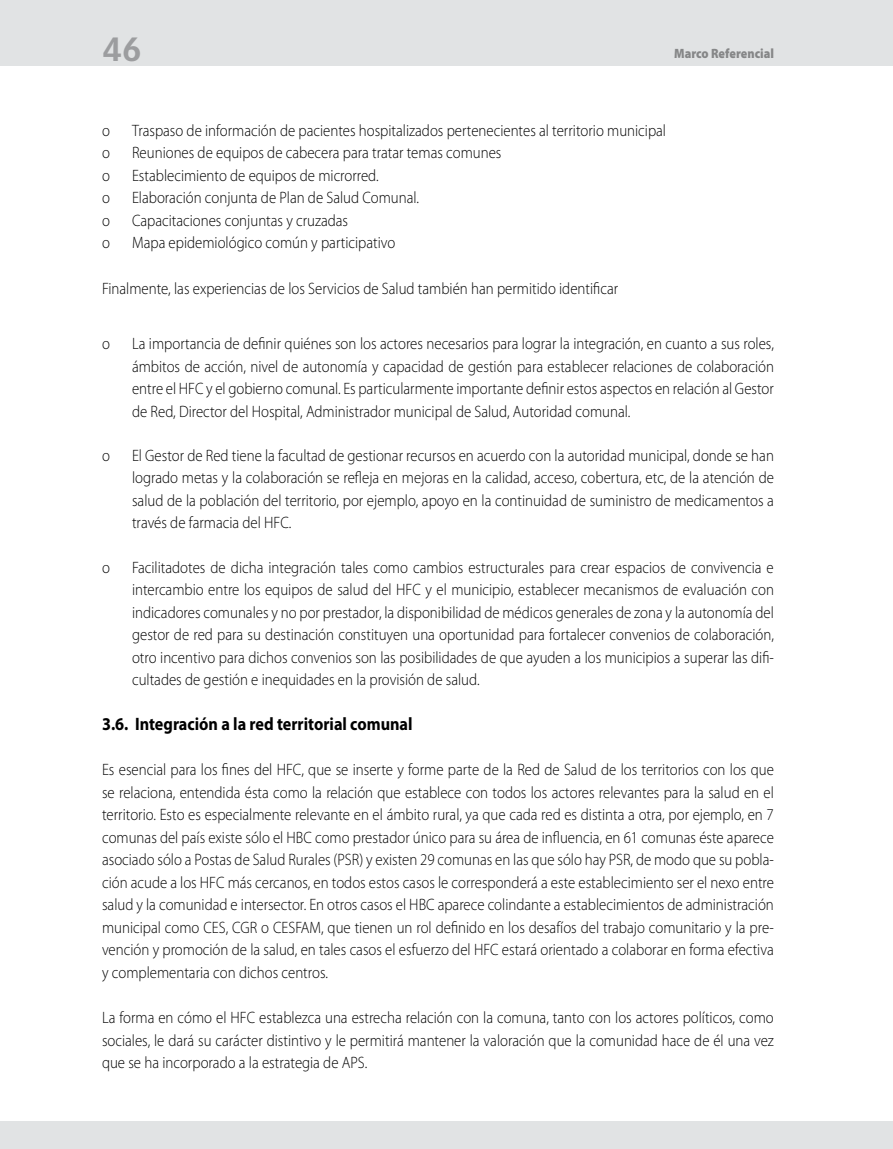
<style>
.page{position:relative;width:893px;height:1149px;background:#fff}
.page>*{position:absolute;margin:0;border:0;box-sizing:border-box;transform-origin:0 0}
.t1{font:700 33px "Vectora LH";color:#9c9d9f}
.t2{font:700 18px "Myriad Pro";color:#000;scale:.9 1}
.t3{font:300 16.5px/22.5px "Myriad Pro";color:#000;text-align:justify;scale:.9 1}
.t4{font:900 13.5px "Myriad Pro";color:#868788;scale:.9 1}
</style>
<div class="page">
<div style="left:0;top:0;width:893px;height:66px;background:#e1e3e4"></div>
<div style="left:0;top:1120px;width:893px;height:28px;background:#e1e3e4"></div>
<h1 class="t1" style="left:102px;top:30px;width:41px">46</h1>
<p class="t4" style="left:674px;top:44px;width:112px">Marco Referencial</p>
<p class="t3" style="left:102px;top:119px;width:10px">o</p>
<p class="t3" style="left:132px;top:119px;width:595px">Traspaso de información de pacientes hospitalizados pertenecientes al territorio municipal</p>
<p class="t3" style="left:102px;top:141px;width:10px">o</p>
<p class="t3" style="left:132px;top:141px;width:412px">Reuniones de equipos de cabecera para tratar temas comunes</p>
<p class="t3" style="left:102px;top:164px;width:10px">o</p>
<p class="t3" style="left:132px;top:164px;width:276px">Establecimiento de equipos de microrred.</p>
<p class="t3" style="left:102px;top:186px;width:10px">o</p>
<p class="t3" style="left:132px;top:186px;width:320px">Elaboración conjunta de Plan de Salud Comunal.</p>
<p class="t3" style="left:102px;top:209px;width:10px">o</p>
<p class="t3" style="left:132px;top:209px;width:242px">Capacitaciones conjuntas y cruzadas</p>
<p class="t3" style="left:102px;top:231px;width:10px">o</p>
<p class="t3" style="left:132px;top:231px;width:294px">Mapa epidemiológico común y participativo</p>
<p class="t3" style="left:102px;top:276px;width:575px">Finalmente, las experiencias de los Servicios de Salud también han permitido identificar</p>
<p class="t3" style="left:102px;top:332px;width:10px">o</p>
<p class="t3" style="left:132px;top:332px;width:715px">La importancia de definir quiénes son los actores necesarios para lograr la integración, en cuanto a sus roles, ámbitos de acción, nivel de autonomía y capacidad de gestión para establecer relaciones de colaboración entre el HFC y el gobierno comunal. Es particularmente importante definir estos aspectos en relación al Gestor de Red, Director del Hospital, Administrador municipal de Salud, Autoridad comunal.</p>
<p class="t3" style="left:102px;top:444px;width:10px">o</p>
<p class="t3" style="left:132px;top:444px;width:715px">El Gestor de Red tiene la facultad de gestionar recursos en acuerdo con la autoridad municipal, donde se han logrado metas y la colaboración se refleja en mejoras en la calidad, acceso, cobertura, etc, de la atención de salud de la población del territorio, por ejemplo, apoyo en la continuidad de suministro de medicamentos a través de farmacia del HFC.</p>
<p class="t3" style="left:102px;top:555px;width:10px">o</p>
<p class="t3" style="left:132px;top:555px;width:715px">Facilitadotes de dicha integración tales como cambios estructurales para crear espacios de convivencia e intercambio entre los equipos de salud del HFC y el municipio, establecer mecanismos de evaluación con indicadores comunales y no por prestador, la disponibilidad de médicos generales de zona y la autonomía del gestor de red para su destinación constituyen una oportunidad para fortalecer convenios de colaboración, otro incentivo para dichos convenios son las posibilidades de que ayuden a los municipios a superar las difi&shy;cultades de gestión e inequidades en la provisión de salud.</p>
<p class="t2" style="left:102px;top:712px;width:347px">3.6. Integración a la red territorial comunal</p>
<p class="t3" style="left:102px;top:758px;width:748px">Es esencial para los fines del HFC, que se inserte y forme parte de la Red de Salud de los territorios con los que se relaciona, entendida ésta como la relación que establece con todos los actores relevantes para la salud en el territorio. Esto es especialmente relevante en el ámbito rural, ya que cada red es distinta a otra, por ejemplo, en 7 comunas del país existe sólo el HBC como prestador único para su área de influencia, en 61 comunas éste aparece asociado sólo a Postas de Salud Rurales (PSR) y existen 29 comunas en las que sólo hay PSR, de modo que su pobla&shy;ción acude a los HFC más cercanos, en todos estos casos le corresponderá a este establecimiento ser el nexo entre salud y la comunidad e intersector. En otros casos el HBC aparece colindante a establecimientos de administración municipal como CES, CGR o CESFAM, que tienen un rol definido en los desafíos del trabajo comunitario y la pre&shy;vención y promoción de la salud, en tales casos el esfuerzo del HFC estará orientado a colaborar en forma efectiva y complementaria con dichos centros.</p>
<p class="t3" style="left:102px;top:1005px;width:748px">La forma en cómo el HFC establezca una estrecha relación con la comuna, tanto con los actores políticos, como sociales, le dará su carácter distintivo y le permitirá mantener la valoración que la comunidad hace de él una vez que se ha incorporado a la estrategia de APS.</p>
</div>
